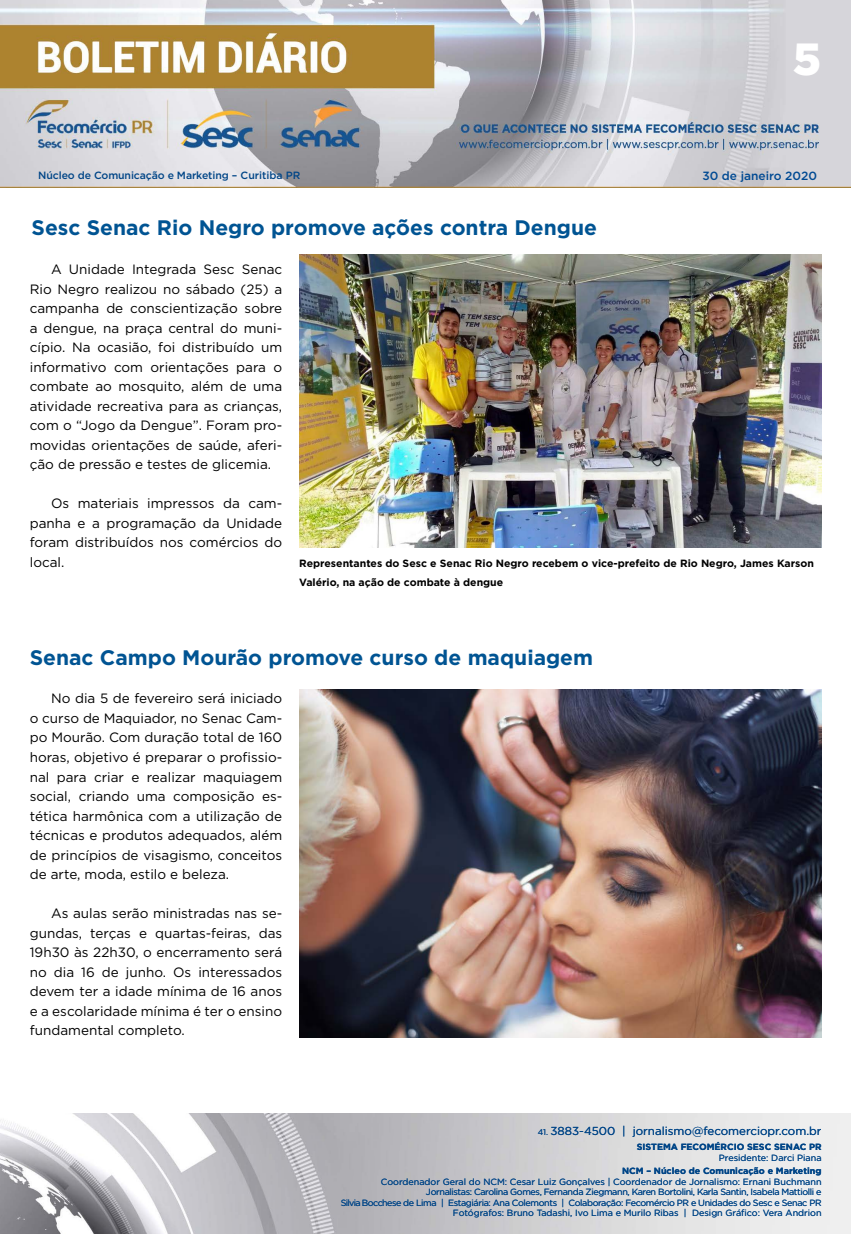
<style>
.page{position:relative;width:851px;height:1234px;background:#fff}
.page>*{position:absolute;margin:0;border:0;box-sizing:border-box;transform-origin:0 0}
.t1{font:900 45px "Gotham";color:#fff}
.t2{font:700 21px "Gotham";color:#005493}
.t3{font:13.5px/19.5px "Gotham";color:#000;text-align:justify}
.t4{font:500 11.85px "Gotham";color:#004a93}
.t5{font:11.55px "Gotham";color:#004587}
.t6{font:700 10.5px/19.5px "Gotham";color:#000}
.t7{font:500 10.5px "Gotham";letter-spacing:-.01em;color:#004587}
.t8{font:9px/10.5px "Gotham";letter-spacing:-.04em;color:#004587;text-align:right}
.t9{font:700 9px "Gotham";color:#004587}
.t10{font:9px "Gotham";color:#004587}
.s1{font-size:8.25px}
</style>
<div class="page">
<img style="left:0;top:0;width:850px;height:188px">
<img style="left:0;top:1113px;width:850px;height:120px">
<img style="left:299px;top:255px;width:522px;height:292px">
<img style="left:299px;top:689px;width:522px;height:348px">
<h1 class="t1" style="left:792px;top:28px;width:30px">5</h1>
<p class="t7" style="left:38px;top:168px;width:264px">Núcleo de Comunicação e Marketing – Curitiba PR</p>
<p class="t4" style="left:702px;top:167px;width:116px">30 de janeiro 2020</p>
<h2 class="t2" style="left:32px;top:214px;width:567px">Sesc Senac Rio Negro promove ações contra Dengue</h2>
<p class="t3" style="left:30px;top:259px;width:254px;text-indent:21px">A Unidade Integrada Sesc Senac Rio Negro realizou no sábado (25) a campanha de conscientização sobre a dengue, na praça central do muni&shy;cípio. Na ocasião, foi distribuído um informativo com orientações para o combate ao mosquito, além de uma atividade recreativa para as crianças, com o “Jogo da Dengue”. Foram pro&shy;movidas orientações de saúde, aferi&shy;ção de pressão e testes de glicemia.</p>
<p class="t3" style="left:30px;top:493px;width:254px;text-indent:21px">Os materiais impressos da cam&shy;panha e a programação da Unidade foram distribuídos nos comércios do local.</p>
<p class="t6" style="left:299px;top:553px;width:516px">Representantes do Sesc e Senac Rio Negro recebem o vice-prefeito de Rio Negro, James Karson<br>Valério, na ação de combate à dengue</p>
<h2 class="t2" style="left:30px;top:643px;width:564px">Senac Campo Mourão promove curso de maquiagem</h2>
<p class="t3" style="left:30px;top:688px;width:254px;text-indent:21px">No dia 5 de fevereiro será iniciado o curso de Maquiador, no Senac Cam&shy;po Mourão. Com duração total de 160 horas, objetivo é preparar o profissio&shy;nal para criar e realizar maquiagem social, criando uma composição es&shy;tética harmônica com a utilização de técnicas e produtos adequados, além de princípios de visagismo, conceitos de arte, moda, estilo e beleza.</p>
<p class="t3" style="left:30px;top:903px;width:254px;text-indent:21px">As aulas serão ministradas nas se&shy;gundas, terças e quartas-feiras, das 19h30 às 22h30, o encerramento será no dia 16 de junho. Os interessados devem ter a idade mínima de 16 anos e a escolaridade mínima é ter o ensino fundamental completo.</p>
<p class="t5" style="left:537px;top:1123px;width:285px"><span class="s1">41.</span> 3883-4500 | jornalismo@fecomerciopr.com.br</p>
<p class="t9" style="left:636px;top:1140px;width:186px">SISTEMA FECOMÉRCIO SESC SENAC PR</p>
<p class="t10" style="left:718px;top:1151px;width:104px">Presidente: Darci Piana</p>
<p class="t9" style="left:622px;top:1164px;width:201px">NCM – Núcleo de Comunicação e Marketing</p>
<p class="t8" style="left:341px;top:1175px;width:482px">Coordenador Geral do NCM: Cesar Luiz Gonçalves | Coordenador de Jornalismo: Ernani Buchmann Jornalistas: Carolina Gomes, Fernanda Ziegmann, Karen Bortolini, Karla Santin, Isabela Mattiolli e<br>Silvia Bocchese de Lima | Estagiária: Ana Colemonts | Colaboração: Fecomércio PR e Unidades do Sesc e Senac PR Fotógrafos: Bruno Tadashi, Ivo Lima e Murilo Ribas | Design Gráfico: Vera Andrion</p>
</div>
